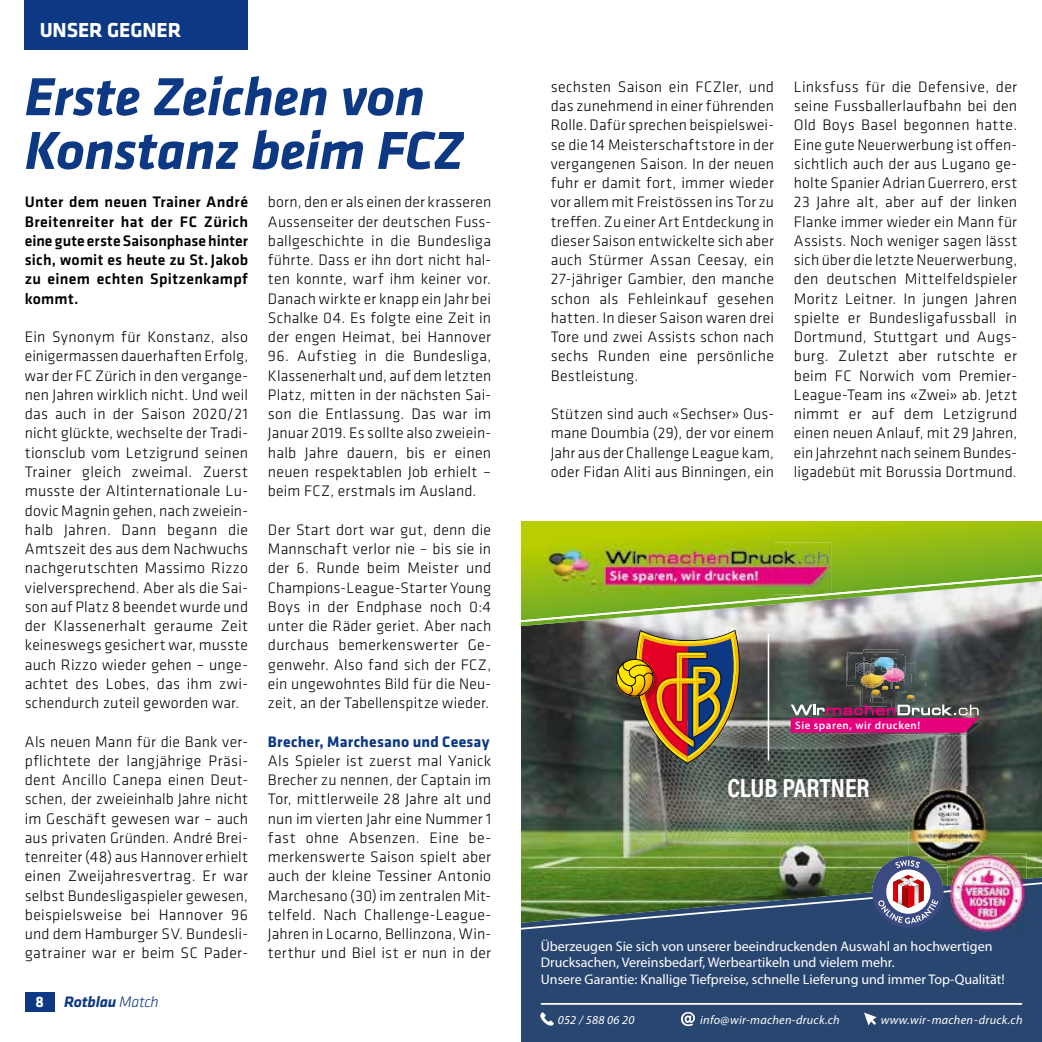
<style>
.page{position:relative;width:1042px;height:1042px;background:#fff}
.page>*{position:absolute;margin:0;border:0;box-sizing:border-box;transform-origin:0 0}
.t1{font:italic 700 55.48px/53.7px "Klavika";letter-spacing:-.01em;color:#0d3884}
.t2{font:700 26.43px "Acumin Pro Cond";letter-spacing:-.005em;color:#fff}
.t3{font:700 21px "Klavika";letter-spacing:-.005em;color:#fff}
.t4{font:300 15.75px/19.2px "Klavika";letter-spacing:.01em;color:#000;text-align:justify}
.t5{font:500 15.75px/19.2px "Klavika";letter-spacing:.02em;color:#000;text-align:justify}
.t6{font:700 15.75px "Klavika";letter-spacing:.015em;color:#0d3884}
.t7{font:italic 700 15.75px "Klavika";letter-spacing:-.015em;color:#0d3884}
.t8{font:700 15.75px "Klavika";color:#fff}
.t9{font:14px/16.8px "Myriad Pro";color:#fff}
.t10{font:italic 12.25px "Myriad Pro";letter-spacing:.02em;color:#fff}
.t11{font:600 11.03px "Myriad Pro";letter-spacing:.045em;color:#fff}
.s1{font-weight:300}
</style>
<div class="page">
<div style="left:25px;top:992px;width:30px;height:20px;background:#0d3884"></div>
<div style="left:25px;top:0;width:223px;height:50px;background:#0d3884"></div>
<img style="left:521px;top:626px;width:521px;height:230px">
<img style="left:792px;top:723px;width:190px;height:12px">
<img style="left:863px;top:649px;width:36px;height:3px">
<svg style="left:791px;top:652px;width:188px;height:81px;background:#70475d"></svg>
<hr style="left:767px;top:633px;width:2px;height:128px;background:#fff">
<div style="left:616px;top:659px;width:37px;height:37px;border:1px solid #000;border-radius:50%"></div>
<img style="left:617px;top:630px;width:123px;height:133px">
<svg style="left:521px;top:521px;width:521px;height:105px;background:#9fbf1f"></svg>
<div style="left:521px;top:940px;width:521px;height:102px;background:#294670"></div>
<hr style="left:541px;top:1003px;width:481px;height:2px;background:#fff">
<svg style="left:540px;top:1012px;width:14px;height:13px"></svg>
<svg style="left:864px;top:1012px;width:12px;height:13px"></svg>
<svg style="left:681px;top:1012px;width:14px;height:14px"></svg>
<img style="left:541px;top:542px;width:290px;height:33px">
<img style="left:521px;top:575px;width:521px;height:47px">
<img style="left:989px;top:853px;width:37px;height:3px">
<img style="left:908px;top:786px;width:81px;height:70px">
<img style="left:521px;top:856px;width:521px;height:84px">
<h3 class="t3" style="left:40px;top:15px;width:143px">UNSER GEGNER</h3>
<h1 class="t1" style="left:25px;top:68px;width:440px">Erste Zeichen von<br>Konstanz beim FCZ</h1>
<p class="t5" style="left:25px;top:192px;width:225px">Unter dem neuen Trainer André Breitenreiter hat der FC Zürich eine gute erste Saisonphase hinter sich, womit es heute zu St. Jakob zu einem echten Spitzenkampf kommt.</p>
<p class="t4" style="left:25px;top:327px;width:225px">Ein Synonym für Konstanz, also einigermassen dauerhaften Erfolg, war der FC Zürich in den vergange&shy;nen Jahren wirklich nicht. Und weil das auch in der Saison 2020/21 nicht glückte, wechselte der Tradi&shy;tionsclub vom Letzigrund seinen Trainer gleich zweimal. Zuerst musste der Altinternationale Lu&shy;dovic Magnin gehen, nach zweiein&shy;halb Jahren. Dann begann die Amtszeit des aus dem Nachwuchs nachgerutschten Massimo Rizzo vielversprechend. Aber als die Sai&shy;son auf Platz 8 beendet wurde und der Klassenerhalt geraume Zeit keineswegs gesichert war, musste auch Rizzo wieder gehen – unge&shy;achtet des Lobes, das ihm zwi&shy;schendurch zuteil geworden war.</p>
<p class="t4" style="left:25px;top:731px;width:225px">Als neuen Mann für die Bank ver&shy;pflichtete der langjährige Präsi&shy;dent Ancillo Canepa einen Deut&shy;schen, der zweieinhalb Jahre nicht im Geschäft gewesen war – auch aus privaten Gründen. André Brei&shy;tenreiter (48) aus Hannover erhielt einen Zweijahresvertrag. Er war selbst Bundesligaspieler gewesen, beispielsweise bei Hannover 96 und dem Hamburger SV. Bundesli&shy;gatrainer war er beim SC Pader-</p>
<p class="t8" style="left:35px;top:990px;width:10px">8</p>
<p class="t7" style="left:64px;top:990px;width:96px">Rotblau <span class="s1">Match</span></p>
<p class="t4" style="left:268px;top:192px;width:225px">born, den er als einen der krasseren Aussenseiter der deutschen Fuss&shy;ballgeschichte in die Bundesliga führte. Dass er ihn dort nicht hal&shy;ten konnte, warf ihm keiner vor.<br>Danach wirkte er knapp ein Jahr bei Schalke 04. Es folgte eine Zeit in der engen Heimat, bei Hannover</p>
<p class="t4" style="left:268px;top:346px;width:225px">96. Aufstieg in die Bundesliga, Klassenerhalt und, auf dem letzten Platz, mitten in der nächsten Sai&shy;son die Entlassung. Das war im Januar 2019. Es sollte also zweiein&shy;halb Jahre dauern, bis er einen neuen respektablen Job erhielt – beim FCZ, erstmals im Ausland.</p>
<p class="t4" style="left:268px;top:520px;width:225px">Der Start dort war gut, denn die Mannschaft verlor nie – bis sie in der 6. Runde beim Meister und Champions-League-Starter Young Boys in der Endphase noch 0:4 unter die Räder geriet. Aber nach durchaus bemerkenswerter Ge&shy;genwehr. Also fand sich der FCZ, ein ungewohntes Bild für die Neu&shy;zeit, an der Tabellenspitze wieder.</p>
<p class="t6" style="left:268px;top:730px;width:223px">Brecher, Marchesano und Ceesay</p>
<p class="t4" style="left:268px;top:751px;width:225px;text-align:left">Als Spieler ist zuerst mal Yanick Brecher zu nennen, der Captain im Tor, mittlerweile 28 Jahre alt und nun im vierten Jahr eine Nummer 1 fast ohne Absenzen. Eine be&shy;merkenswerte Saison spielt aber auch der kleine Tessiner Antonio Marchesano (30) im zentralen Mit&shy;telfeld. Nach Challenge-League-Jahren in Locarno, Bellinzona, Win&shy;terthur und Biel ist er nun in der</p>
<p class="t4" style="left:551px;top:77px;width:225px">sechsten Saison ein FCZler, und das zunehmend in einer führenden Rolle. Dafür sprechen beispielswei&shy;se die 14 Meisterschaftstore in der vergangenen Saison. In der neuen fuhr er damit fort, immer wieder vor allem mit Freistössen ins Tor zu treffen. Zu einer Art Entdeckung in dieser Saison entwickelte sich aber auch Stürmer Assan Ceesay, ein 27-jähriger Gambier, den manche schon als Fehleinkauf gesehen hatten. In dieser Saison waren drei Tore und zwei Assists schon nach sechs Runden eine persönliche Bestleistung.</p>
<p class="t4" style="left:551px;top:404px;width:225px">Stützen sind auch «Sechser» Ous&shy;mane Doumbia (29), der vor einem Jahr aus der Challenge League kam, oder Fidan Aliti aus Binningen, ein</p>
<p class="t4" style="left:794px;top:77px;width:225px">Linksfuss für die Defensive, der seine Fussballerlaufbahn bei den Old Boys Basel begonnen hatte.<br>Eine gute Neuerwerbung ist offen&shy;sichtlich auch der aus Lugano ge&shy;holte Spanier Adrian Guerrero, erst 23 Jahre alt, aber auf der linken Flanke immer wieder ein Mann für Assists. Noch weniger sagen lässt sich über die letzte Neuerwerbung, den deutschen Mittelfeldspieler Moritz Leitner. In jungen Jahren spielte er Bundesligafussball in Dortmund, Stuttgart und Augs&shy;burg. Zuletzt aber rutschte er beim FC Norwich vom Premier-League-Team ins «Zwei» ab. Jetzt nimmt er auf dem Letzigrund einen neuen Anlauf, mit 29 Jahren, ein Jahrzehnt nach seinem Bundes&shy;ligadebüt mit Borussia Dortmund.</p>
<p class="t11" style="left:795px;top:718px;width:126px">Sie sparen, wir drucken!</p>
<h2 class="t2" style="left:727px;top:771px;width:144px">CLUB PARTNER</h2>
<p class="t9" style="left:541px;top:937px;width:465px">Überzeugen Sie sich von unserer beeindruckenden Auswahl an hochwertigen<br>Drucksachen, Vereinsbedarf, Werbeartikeln und vielem mehr.<br>Unsere Garantie: Knallige Tiefpreise, schnelle Lieferung und immer Top-Qualität!</p>
<p class="t10" style="left:558px;top:1012px;width:78px">052 / 588 06 20</p>
<p class="t10" style="left:700px;top:1012px;width:141px">info@ wir-machen-druck.ch</p>
<p class="t10" style="left:880px;top:1012px;width:143px">www.wir - machen - druck.ch</p>
</div>
